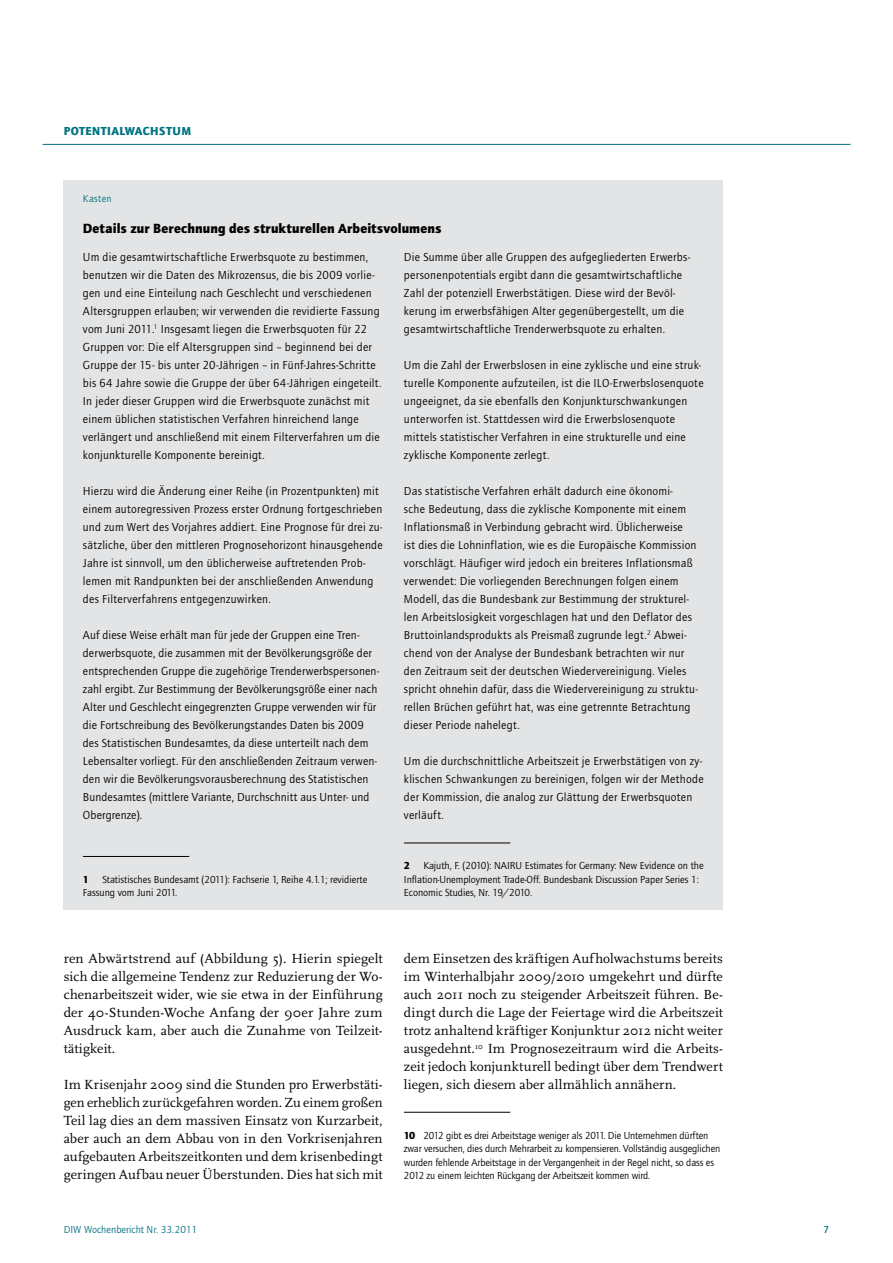
<style>
.page{position:relative;width:893px;height:1263px;background:#fff}
.page>*{position:absolute;margin:0;border:0;box-sizing:border-box;transform-origin:0 0}
.t1{font:13.8px/18px "Scala Pro";letter-spacing:.005em;color:#000;text-align:justify}
.t2{font:900 13.8px "Quay Sans ITC Std";letter-spacing:.01em;color:#000}
.t3{font:12px/18px "Quay Sans ITC Std";letter-spacing:.02em;color:#000}
.t4{font:900 12px "Quay Sans ITC Std";letter-spacing:.04em;color:#007381}
.t5{font:10.5px/13.5px "Quay Sans ITC Std";letter-spacing:-.01em;color:#000}
.t6{font:10.5px "Quay Sans ITC Std";color:#007381}
.t7{font:900 10.5px "Quay Sans ITC Std";color:#000}
.t8{font:500 10.5px "Quay Sans ITC Std";color:#007381}
.s1{font-weight:900}
</style>
<div class="page">
<hr style="left:43px;top:144px;width:807px;height:1px;background:#007381">
<hr style="left:404px;top:1112px;width:106px;height:1px;background:#000">
<div style="left:64px;top:180px;width:659px;height:729px;background:#e3e4e5"></div>
<hr style="left:83px;top:856px;width:106px;height:1px;background:#000">
<hr style="left:404px;top:842px;width:106px;height:1px;background:#000">
<p class="t4" style="left:64px;top:123px;width:129px">Potentialwachstum</p>
<p class="t6" style="left:83px;top:192px;width:30px">Kasten</p>
<p class="t2" style="left:83px;top:219px;width:360px">Details zur Berechnung des strukturellen Arbeitsvolumens</p>
<p class="t3" style="left:83px;top:248px;width:300px">Um die gesamtwirtschaftliche Erwerbsquote zu bestimmen, benutzen wir die Daten des Mikrozensus, die bis 2009 vorlie&shy;gen und eine Einteilung nach Geschlecht und verschiedenen Altersgruppen erlauben; wir verwenden die revidierte Fassung vom Juni 2011.<sup>1</sup> Insgesamt liegen die Erwerbsquoten für 22<br>Gruppen vor: Die elf Altersgruppen sind – beginnend bei der Gruppe der 15- bis unter 20-Jährigen – in Fünf-Jahres-Schritte bis 64 Jahre sowie die Gruppe der über 64-Jährigen eingeteilt.<br>In jeder dieser Gruppen wird die Erwerbsquote zunächst mit einem üblichen statistischen Verfahren hinreichend lange verlängert und anschließend mit einem Filterverfahren um die konjunkturelle Komponente bereinigt.</p>
<p class="t3" style="left:83px;top:482px;width:301px">Hierzu wird die Änderung einer Reihe (in Prozentpunkten) mit einem autoregressiven Prozess erster Ordnung fortgeschrieben und zum Wert des Vorjahres addiert. Eine Prognose für drei zu&shy;sätzliche, über den mittleren Prognosehorizont hinausgehende Jahre ist sinnvoll, um den üblicherweise auftretenden Prob&shy;lemen mit Randpunkten bei der anschließenden Anwendung des Filterverfahrens entgegenzuwirken.</p>
<p class="t3" style="left:83px;top:626px;width:298px">Auf diese Weise erhält man für jede der Gruppen eine Tren&shy;derwerbsquote, die zusammen mit der Bevölkerungsgröße der entsprechenden Gruppe die zugehörige Trenderwerbspersonen&shy;zahl ergibt. Zur Bestimmung der Bevölkerungsgröße einer nach Alter und Geschlecht eingegrenzten Gruppe verwenden wir für die Fortschreibung des Bevölkerungstandes Daten bis 2009 des Statistischen Bundesamtes, da diese unterteilt nach dem Lebensalter vorliegt. Für den anschließenden Zeitraum verwen&shy;den wir die Bevölkerungsvorausberechnung des Statistischen Bundesamtes (mittlere Variante, Durchschnitt aus Unter- und Obergrenze).</p>
<p class="t5" style="left:83px;top:872px;width:286px;text-indent:19px">Statistisches Bundesamt (2011): Fachserie 1, Reihe 4.1.1; revidierte<br>Fassung vom Juni 2011.</p>
<p class="t7" style="left:83px;top:873px;width:8px">1</p>
<p class="t3" style="left:404px;top:248px;width:288px">Die Summe über alle Gruppen des aufgegliederten Erwerbs&shy;personenpotentials ergibt dann die gesamtwirtschaftliche Zahl der potenziell Erwerbstätigen. Diese wird der Bevöl&shy;kerung im erwerbsfähigen Alter gegenübergestellt, um die gesamtwirtschaftliche Trenderwerbsquote zu erhalten.</p>
<p class="t3" style="left:404px;top:356px;width:301px">Um die Zahl der Erwerbslosen in eine zyklische und eine struk&shy;turelle Komponente aufzuteilen, ist die ILO-Erwerbslosenquote ungeeignet, da sie ebenfalls den Konjunkturschwankungen unterworfen ist. Stattdessen wird die Erwerbslosenquote mittels statistischer Verfahren in eine strukturelle und eine zyklische Komponente zerlegt.</p>
<p class="t3" style="left:404px;top:482px;width:295px">Das statistische Verfahren erhält dadurch eine ökonomi-<br>sche Bedeutung, dass die zyklische Komponente mit einem Inflationsmaß in Verbindung gebracht wird. Üblicherweise<br>ist dies die Lohninflation, wie es die Europäische Kommission vorschlägt. Häufiger wird jedoch ein breiteres Inflationsmaß verwendet: Die vorliegenden Berechnungen folgen einem Modell, das die Bundesbank zur Bestimmung der strukturel&shy;len Arbeitslosigkeit vorgeschlagen hat und den Deflator des Bruttoinlandsprodukts als Preismaß zugrunde legt.<sup>2</sup> Abwei&shy;chend von der Analyse der Bundesbank betrachten wir nur den Zeitraum seit der deutschen Wiedervereinigung. Vieles spricht ohnehin dafür, dass die Wiedervereinigung zu struktu&shy;rellen Brüchen geführt hat, was eine getrennte Betrachtung dieser Periode nahelegt.</p>
<p class="t3" style="left:404px;top:752px;width:301px">Um die durchschnittliche Arbeitszeit je Erwerbstätigen von zy&shy;klischen Schwankungen zu bereinigen, folgen wir der Methode der Kommission, die analog zur Glättung der Erwerbsquoten verläuft.</p>
<p class="t5" style="left:404px;top:859px;width:301px;text-indent:19px">Kajuth, F. (2010): NAIRU Estimates for Germany: New Evidence on the<br>Inflation-Unemployment Trade-Off. Bundesbank Discussion Paper Series 1:<br>Economic Studies, Nr. 19/2010.</p>
<p class="t7" style="left:404px;top:859px;width:8px">2</p>
<p class="t1" style="left:64px;top:949px;width:320px">ren Abwärtstrend auf (Abbildung 5). Hierin spiegelt sich die allgemeine Tendenz zur Reduzierung der Wo&shy;chenarbeitszeit wider, wie sie etwa in der Einführung der 40-Stunden-Woche Anfang der 90er Jahre zum Ausdruck kam, aber auch die Zunahme von Teilzeit&shy;tätigkeit.</p>
<p class="t1" style="left:64px;top:1075px;width:320px">Im Krisenjahr 2009 sind die Stunden pro Erwerbstäti&shy;gen erheblich zurückgefahren worden. Zu einem großen Teil lag dies an dem massiven Einsatz von Kurzarbeit, aber auch an dem Abbau von in den Vorkrisenjahren aufgebauten Arbeitszeitkonten und dem krisenbedingt geringen Aufbau neuer Überstunden. Dies hat sich mit</p>
<p class="t1" style="left:404px;top:949px;width:320px">dem Einsetzen des kräftigen Aufholwachstums bereits im Winterhalbjahr 2009/2010 umgekehrt und dürfte auch 2011 noch zu steigender Arbeitszeit führen. Be&shy;dingt durch die Lage der Feiertage wird die Arbeitszeit trotz anhaltend kräftiger Konjunktur 2012 nicht weiter ausgedehnt.<sup>10</sup> Im Prognosezeitraum wird die Arbeits&shy;zeit jedoch konjunkturell bedingt über dem Trendwert liegen, sich diesem aber allmählich annähern.</p>
<p class="t5" style="left:404px;top:1128px;width:318px"><span class="s1">10</span> 2012 gibt es drei Arbeitstage weniger als 2011. Die Unternehmen dürften zwar versuchen, dies durch Mehrarbeit zu kompensieren. Vollständig ausgeglichen wurden fehlende Arbeitstage in der Vergangenheit in der Regel nicht, so dass es 2012 zu einem leichten Rückgang der Arbeitszeit kommen wird.</p>
<p class="t6" style="left:64px;top:1223px;width:135px">DIW Wochenbericht Nr. 33.2011</p>
<p class="t8" style="left:823px;top:1223px;width:7px">7</p>
</div>
